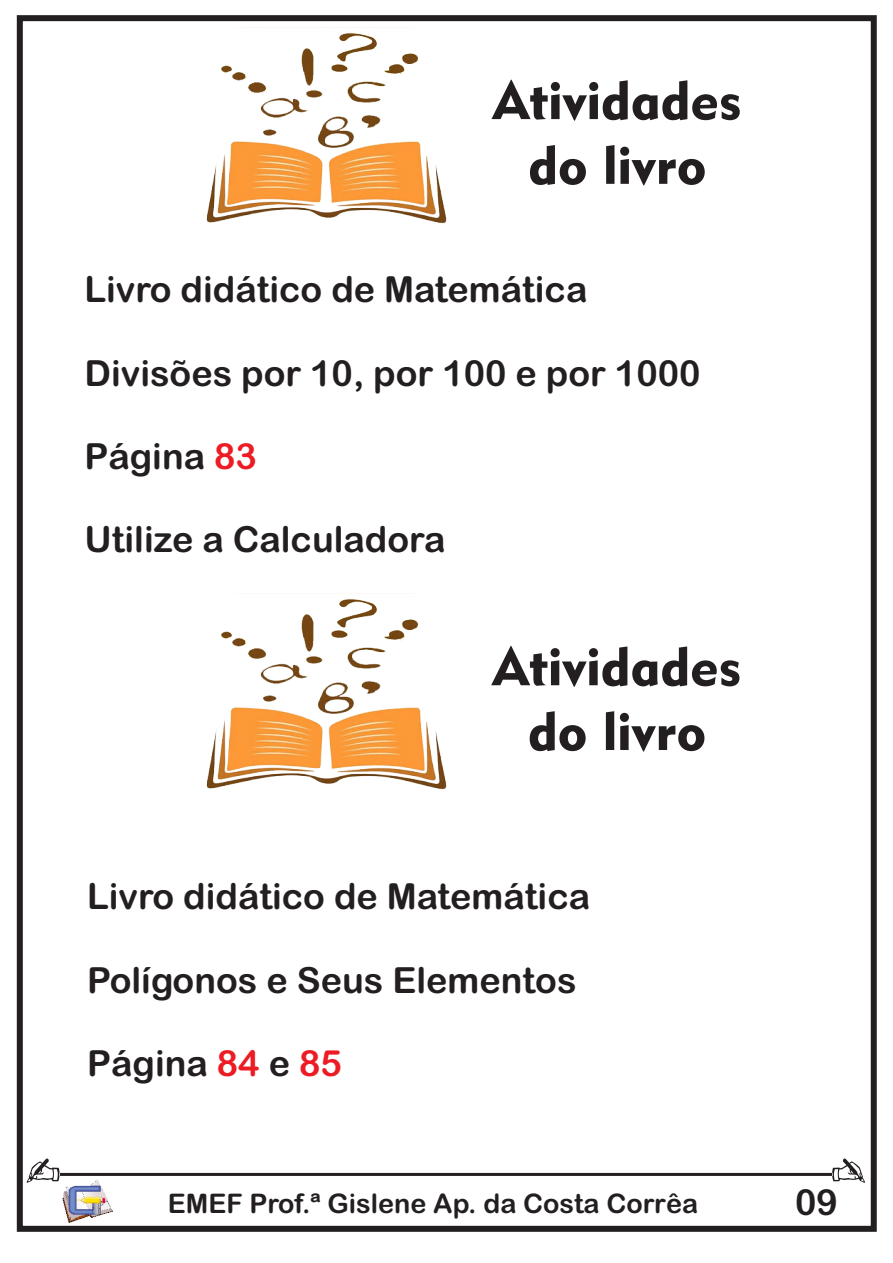
<style>
.page{position:relative;width:893px;height:1263px;background:#fff}
.page>*{position:absolute;margin:0;border:0;box-sizing:border-box;transform-origin:0 0}
.t1{font:54px/64.8px "Geometric 415 BT Black A";color:#231f20;text-align:center}
.t2{font:36px "Arial Rounded MT Bold";color:#231f20}
.t3{font:27px "Arial Rounded MT Bold";color:#231f20}
.s1{color:#ed1c24}
</style>
<div class="page">
<div style="left:17px;top:15px;width:860px;height:1217px;border:6px solid #231f20"></div>
<img style="left:62px;top:1183px;width:51px;height:40px">
<svg style="left:27px;top:1158px;width:838px;height:25px"></svg>
<img style="left:206px;top:27px;width:241px;height:197px">
<img style="left:206px;top:593px;width:241px;height:197px">
<h1 class="t1" style="left:493px;top:73px;width:250px">Atividades do livro</h1>
<p class="t2" style="left:84px;top:276px;width:504px">Livro didático de Matemática</p>
<p class="t2" style="left:84px;top:359px;width:618px">Divisões por 10, por 100 e por 1000</p>
<p class="t2" style="left:84px;top:443px;width:174px">Página <span class="s1">83</span></p>
<p class="t2" style="left:84px;top:526px;width:363px">Utilize a Calculadora</p>
<h1 class="t1" style="left:493px;top:639px;width:250px">Atividades do livro</h1>
<p class="t2" style="left:87px;top:883px;width:504px">Livro didático de Matemática</p>
<p class="t2" style="left:87px;top:966px;width:491px">Polígonos e Seus Elementos</p>
<p class="t2" style="left:87px;top:1050px;width:256px">Página <span class="s1">84</span> e <span class="s1">85</span></p>
<p class="t3" style="left:168px;top:1193px;width:532px">EMEF Prof.ª Gislene Ap. da Costa Corrêa</p>
<p class="t2" style="left:795px;top:1188px;width:44px">09</p>
</div>
